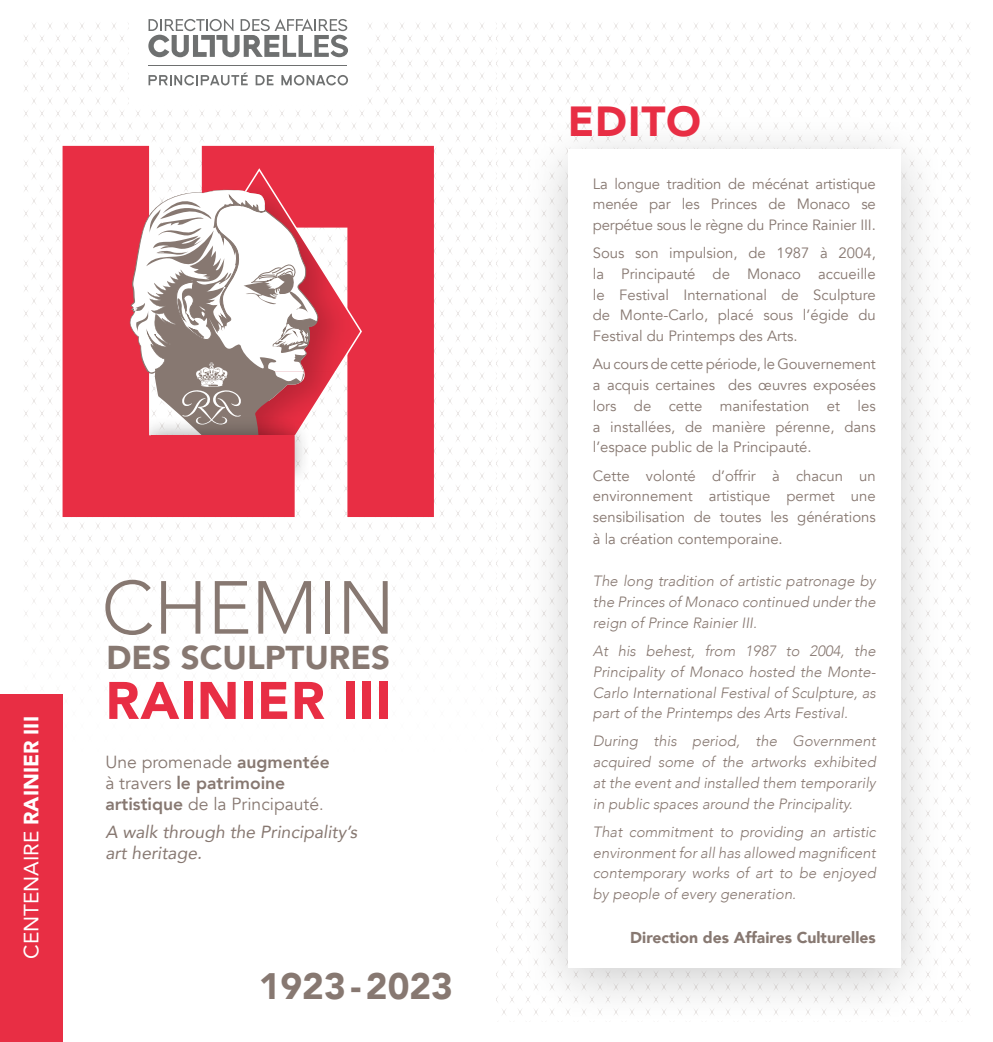
<style>
.page{position:relative;width:993px;height:1042px;background:#fff}
.page>*{position:absolute;margin:0;border:0;box-sizing:border-box;transform-origin:0 0}
.t1{font:300 74.2px "Avenir";color:#877871}
.t2{font:900 52.32px "Avenir";letter-spacing:.02em;color:#e82e44}
.t3{font:900 42px "Avenir";letter-spacing:.02em;color:#e82e44}
.t4{font:900 36.75px "Avenir";color:#877871}
.t5{font:900 33.07px "Avenir";color:#877871}
.t6{font:20.65px "Avenir";color:#fff}
.t7{font:17.5px/21px "Avenir";color:#877871}
.t8{font:italic 17.5px/21px "Avenir";color:#877871}
.t9{font:900 15.75px "Avenir";color:#877871}
.t10{font:14.88px/20.7px "Avenir";color:#877871;text-align:justify}
.t11{font:italic 300 14.88px/20.7px "Avenir";color:#877871;text-align:justify}
.s1{font-weight:900}
.s2{font-weight:800}
.s3{font-weight:300}
</style>
<div class="page">
<svg style="left:148px;top:73px;width:99px;height:12px"></svg>
<svg style="left:255px;top:75px;width:18px;height:10px"></svg>
<svg style="left:281px;top:75px;width:67px;height:10px"></svg>
<hr style="left:148px;top:65px;width:199px;height:1px;background:#6e7070">
<svg style="left:148px;top:19px;width:200px;height:38px"></svg>
<div style="left:0;top:694px;width:63px;height:348px;background:#e82e44"></div>
<div style="left:63px;top:146px;width:139px;height:371px;background:#e82e44"></div>
<svg style="left:202px;top:146px;width:232px;height:371px;background:#e94256"></svg>
<svg style="left:129px;top:170px;width:232px;height:265px"></svg>
<div style="left:519px;top:111px;width:429px;height:916px;background:#000;opacity:.2"></div>
<div style="left:567px;top:149px;width:333px;height:818px;background:#fff"></div>
<div style="left:496px;top:1022px;width:496px;height:20px;background:#fff"></div>
<h3 class="t6" style="left:15px;top:959px;width:244px;rotate:-90deg">CENTENAIRE <span class="s1">RAINIER III</span></h3>
<h1 class="t1" style="left:102px;top:564px;width:294px">CHEMIN</h1>
<h3 class="t5" style="left:106px;top:629px;width:285px">DES SCULPTURES</h3>
<h2 class="t2" style="left:105px;top:656px;width:287px">RAINIER III</h2>
<p class="t7" style="left:105px;top:751px;width:226px">Une promenade <span class="s2">augmentée </span>à travers <span class="s2">le patrimoine artistique</span> de la Principauté<span class="s3">.</span></p>
<p class="t8" style="left:105px;top:821px;width:253px">A walk through the Principality’s art heritage.</p>
<h3 class="t4" style="left:259px;top:954px;width:196px">1923-2023</h3>
<h3 class="t3" style="left:567px;top:86px;width:135px">EDITO</h3>
<p class="t10" style="left:592px;top:173px;width:284px">La longue tradition de mécénat artistique menée par les Princes de Monaco se perpétue sous le règne du Prince Rainier III.</p>
<p class="t10" style="left:592px;top:243px;width:284px">Sous son impulsion, de 1987 à 2004, la Principauté de Monaco accueille le Festival International de Sculpture de Monte-Carlo, placé sous l’égide du Festival du Printemps des Arts.</p>
<p class="t10" style="left:592px;top:354px;width:284px">Au cours de cette période, le Gouvernement a acquis certaines des œuvres exposées lors de cette manifestation et les a installées, de manière pérenne, dans l’espace public de la Principauté.</p>
<p class="t10" style="left:592px;top:465px;width:284px;line-height:21.2px">Cette volonté d’offrir à chacun un environnement artistique permet une sensibilisation de toutes les générations à la création contemporaine.</p>
<p class="t11" style="left:592px;top:571px;width:284px">The long tradition of artistic patronage by the Princes of Monaco continued under the reign of Prince Rainier III.</p>
<p class="t11" style="left:592px;top:640px;width:284px">At his behest, from 1987 to 2004, the Principality of Monaco hosted the Monte-Carlo International Festival of Sculpture, as part of the Printemps des Arts Festival.</p>
<p class="t11" style="left:592px;top:731px;width:284px">During this period, the Government acquired some of the artworks exhibited at the event and installed them temporarily in public spaces around the Principality.</p>
<p class="t11" style="left:592px;top:821px;width:284px">That commitment to providing an artistic environment for all has allowed magnificent contemporary works of art to be enjoyed by people of every generation.</p>
<p class="t9" style="left:630px;top:924px;width:247px">Direction des Affaires Culturelles</p>
</div>
